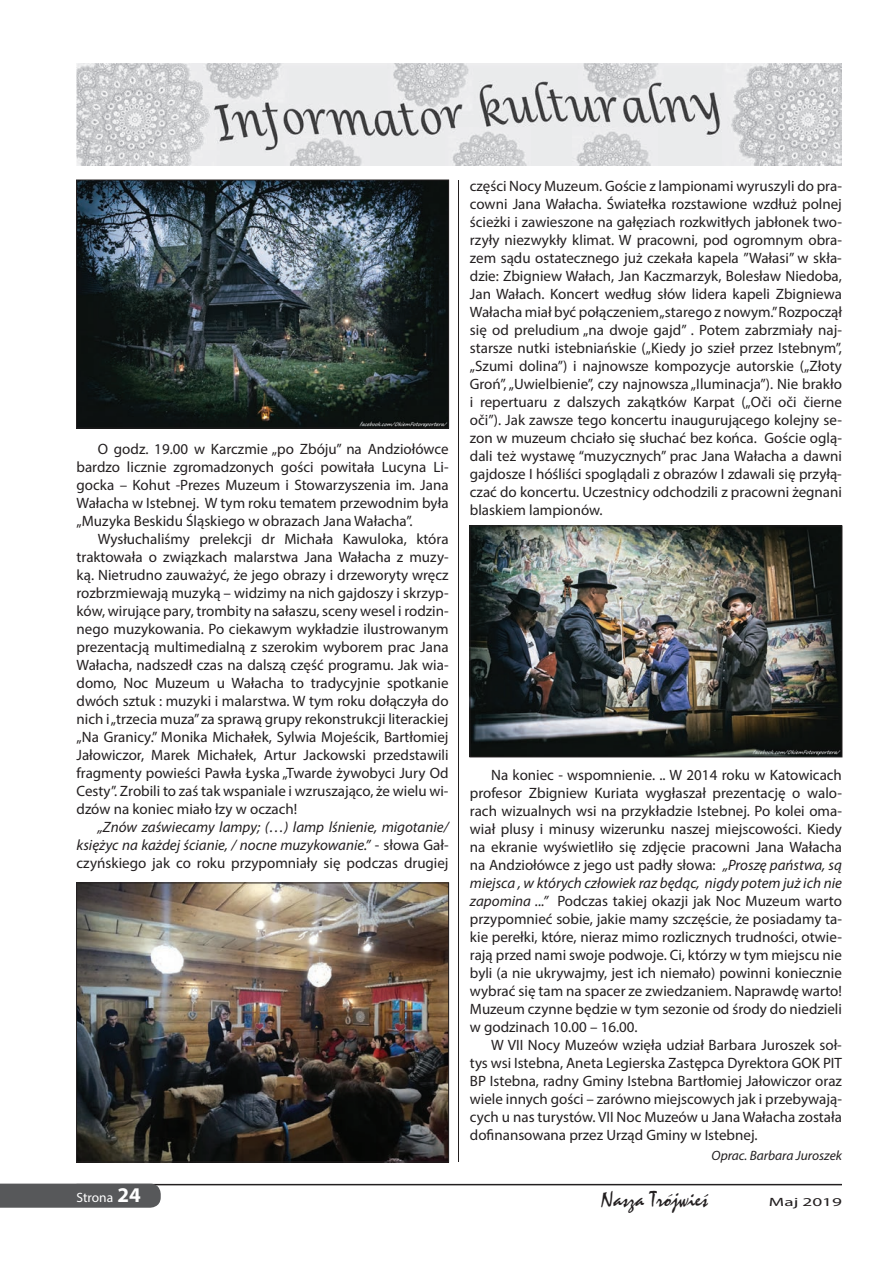
<style>
.page{position:relative;width:893px;height:1263px;background:#fff}
.page>*{position:absolute;margin:0;border:0;box-sizing:border-box;transform-origin:0 0}
.t1{font:21px "Mystical";color:#231f20}
.t2{font:15px/18px "Myriad Pro";color:#231f20;text-align:justify}
.t3{font:italic 15px/18px "Myriad Pro";color:#231f20;text-align:justify}
.t4{font:italic 13.5px "Myriad Pro";color:#231f20}
.t5{font:13.5px "Myriad Pro";color:#fff}
.t6{font:12px "Myriad Pro";color:#231f20;scale:1.6 1}
.s1{font-style:normal}
.s2{font-style:italic}
.s3{font-weight:700;font-size:21px}
</style>
<div class="page">
<hr style="left:76px;top:1184px;width:766px;height:1px;background:#231f20">
<svg style="left:0;top:1183px;width:161px;height:25px;background:#5e5f61"></svg>
<hr style="left:458px;top:180px;width:1px;height:982px;background:#231f20">
<img style="left:77px;top:64px;width:765px;height:102px">
<img style="left:78px;top:182px;width:369px;height:244px">
<div style="left:76px;top:180px;width:373px;height:248px;border:1px solid #231f20"></div>
<img style="left:78px;top:884px;width:369px;height:276px">
<div style="left:76px;top:882px;width:373px;height:280px;border:1px solid #231f20"></div>
<img style="left:471px;top:527px;width:369px;height:228px">
<div style="left:469px;top:525px;width:373px;height:232px;border:1px solid #231f20"></div>
<p class="t2" style="left:77px;top:440px;width:374px;text-indent:21px">O godz. 19.00 w Karczmie „po Zbóju” na Andziołówce bardzo licznie zgromadzonych gości powitała Lucyna Li&shy;gocka – Kohut -Prezes Muzeum i Stowarzyszenia im. Jana Wałacha w Istebnej. W tym roku tematem przewodnim była „Muzyka Beskidu Śląskiego w obrazach Jana Wałacha”.</p>
<p class="t2" style="left:77px;top:530px;width:374px;text-indent:21px">Wysłuchaliśmy prelekcji dr Michała Kawuloka, która traktowała o związkach malarstwa Jana Wałacha z muzy&shy;ką. Nietrudno zauważyć, że jego obrazy i drzeworyty wręcz rozbrzmiewają muzyką – widzimy na nich gajdoszy i skrzyp&shy;ków, wirujące pary, trombity na sałaszu, sceny wesel i rodzin&shy;nego muzykowania. Po ciekawym wykładzie ilustrowanym prezentacją multimedialną z szerokim wyborem prac Jana Wałacha, nadszedł czas na dalszą część programu. Jak wia&shy;domo, Noc Muzeum u Wałacha to tradycyjnie spotkanie dwóch sztuk : muzyki i malarstwa. W tym roku dołączyła do nich i „trzecia muza” za sprawą grupy rekonstrukcji literackiej „Na Granicy.” Monika Michałek, Sylwia Mojeścik, Bartłomiej Jałowiczor, Marek Michałek, Artur Jackowski przedstawili fragmenty powieści Pawła Łyska „Twarde żywobyci Jury Od Cesty”. Zrobili to zaś tak wspaniale i wzruszająco, że wielu wi&shy;dzów na koniec miało łzy w oczach!</p>
<p class="t3" style="left:77px;top:818px;width:374px;text-indent:21px">„Znów zaświecamy lampy; (…) lamp lśnienie, migotanie/ księżyc na każdej ścianie, / nocne muzykowanie.” <span class="s1">- słowa Gał&shy;czyńskiego jak co roku przypomniały się podczas drugiej</span></p>
<p class="t2" style="left:470px;top:177px;width:374px">części Nocy Muzeum. Goście z lampionami wyruszyli do pra&shy;cowni Jana Wałacha. Światełka rozstawione wzdłuż polnej ścieżki i zawieszone na gałęziach rozkwitłych jabłonek two&shy;rzyły niezwykły klimat. W pracowni, pod ogromnym obra&shy;zem sądu ostatecznego już czekała kapela ”Wałasi” w skła&shy;dzie: Zbigniew Wałach, Jan Kaczmarzyk, Bolesław Niedoba, Jan Wałach. Koncert według słów lidera kapeli Zbigniewa Wałacha miał być połączeniem „starego z nowym.” Rozpoczął się od preludium „na dwoje gajd” . Potem zabrzmiały naj&shy;starsze nutki istebniańskie („Kiedy jo szieł przez Istebnym”, „Szumi dolina”) i najnowsze kompozycje autorskie („Złoty Groń”, „Uwielbienie”, czy najnowsza „Iluminacja”). Nie brakło i repertuaru z dalszych zakątków Karpat („Oči oči čierne oči”). Jak zawsze tego koncertu inaugurującego kolejny se&shy;zon w muzeum chciało się słuchać bez końca. Goście oglą&shy;dali też wystawę “muzycznych” prac Jana Wałacha a dawni gajdosze I hóśliści spoglądali z obrazów I zdawali się przyłą&shy;czać do koncertu. Uczestnicy odchodzili z pracowni żegnani blaskiem lampionów.</p>
<p class="t2" style="left:470px;top:765px;width:374px;text-indent:21px">Na koniec - wspomnienie. .. W 2014 roku w Katowicach profesor Zbigniew Kuriata wygłaszał prezentację o walo&shy;rach wizualnych wsi na przykładzie Istebnej. Po kolei oma&shy;wiał plusy i minusy wizerunku naszej miejscowości. Kiedy na ekranie wyświetliło się zdjęcie pracowni Jana Wałacha na Andziołówce z jego ust padły słowa: <span class="s2">„Proszę państwa, są miejsca , w których człowiek raz będąc, nigdy potem już ich nie zapomina ...”</span> Podczas takiej okazji jak Noc Muzeum warto przypomnieć sobie, jakie mamy szczęście, że posiadamy ta&shy;kie perełki, które, nieraz mimo rozlicznych trudności, otwie&shy;rają przed nami swoje podwoje. Ci, którzy w tym miejscu nie byli (a nie ukrywajmy, jest ich niemało) powinni koniecznie wybrać się tam na spacer ze zwiedzaniem. Naprawdę warto!<br>Muzeum czynne będzie w tym sezonie od środy do niedzieli w godzinach 10.00 – 16.00.</p>
<p class="t2" style="left:470px;top:1035px;width:374px;text-indent:21px">W VII Nocy Muzeów wzięła udział Barbara Juroszek soł&shy;tys wsi Istebna, Aneta Legierska Zastępca Dyrektora GOK PIT BP Istebna, radny Gminy Istebna Bartłomiej Jałowiczor oraz wiele innych gości – zarówno miejscowych jak i przebywają&shy;cych u nas turystów. VII Noc Muzeów u Jana Wałacha została dofinansowana przez Urząd Gminy w Istebnej.</p>
<p class="t4" style="left:712px;top:1147px;width:132px">Oprac. Barbara Juroszek</p>
<p class="t5" style="left:77px;top:1189px;width:66px">Strona <span class="s3">24</span></p>
<h1 class="t1" style="left:602px;top:1186px;width:108px">Nasza Trójwieœ</h1>
<p class="t6" style="left:769px;top:1194px;width:47px">Maj 2019</p>
</div>
